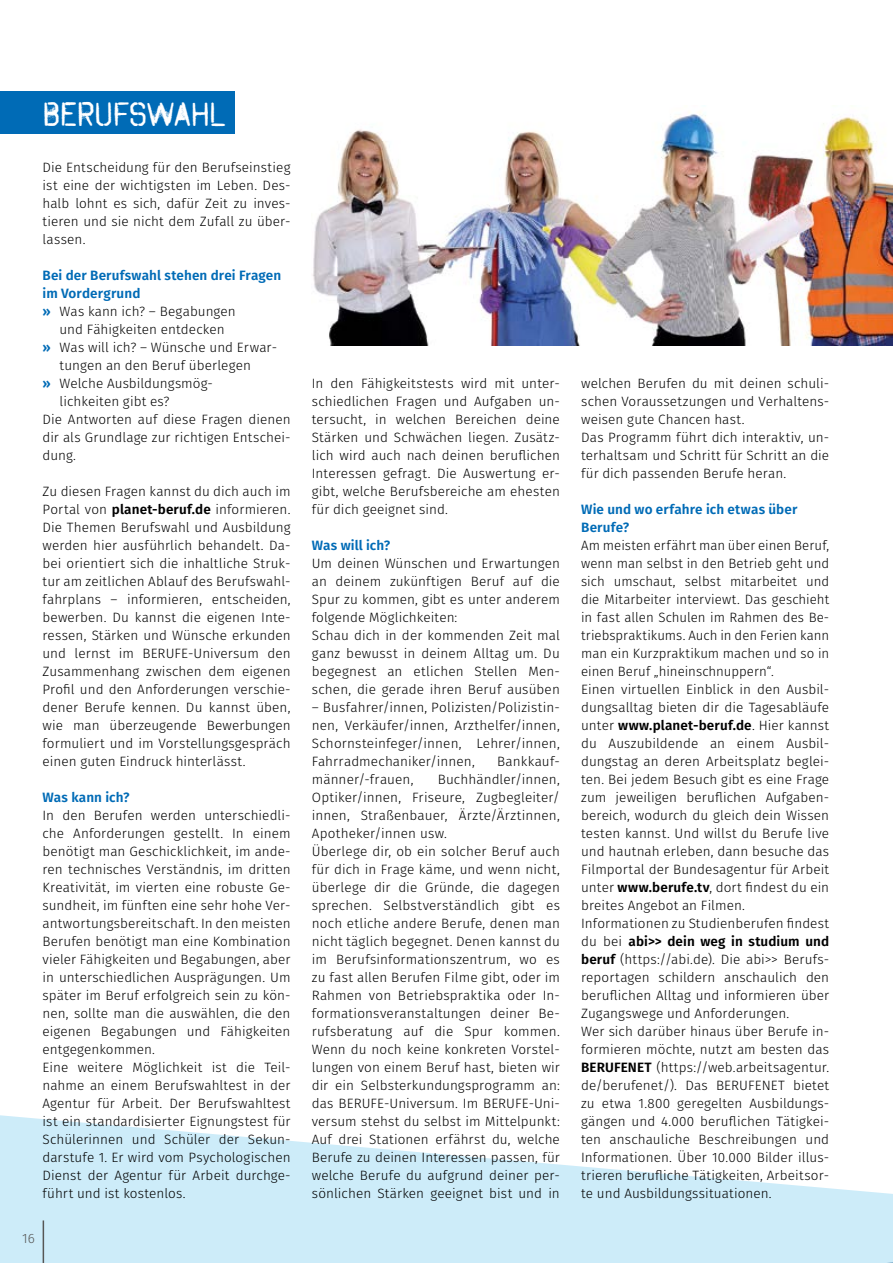
<style>
.page{position:relative;width:893px;height:1263px;background:#fff}
.page>*{position:absolute;margin:0;border:0;box-sizing:border-box;transform-origin:0 0}
.t1{font:34.5px "Octin Spraypaint A Rg";letter-spacing:-.005em;color:#fff}
.t2{font:300 13.5px/18px "Fira Sans";letter-spacing:.005em;color:#000}
.t3{font:600 13.5px/18px "Fira Sans";letter-spacing:.01em;color:#006bb6}
.t4{font:300 13.5px "Fira Sans";color:#565655}
.s1{font-weight:600;color:#006bb6}
.s2{font-weight:600}
</style>
<div class="page">
<svg style="left:0;top:1115px;width:759px;height:148px;fill:#cdecf9"></svg>
<svg style="left:759px;top:1182px;width:134px;height:81px;background:#d0edf9"></svg>
<hr style="left:43px;top:1220px;width:1px;height:43px;background:#565655">
<img style="left:312px;top:112px;width:581px;height:234px">
<div style="left:0;top:91px;width:234px;height:43px;background:#006bb6"></div>
<h1 class="t1" style="left:43px;top:94px;width:185px">BERUFSWAHL</h1>
<p class="t2" style="left:43px;top:158px;width:250px;text-align:justify">Die Entscheidung für den Berufseinstieg ist eine der wichtigsten im Leben. Des&shy;halb lohnt es sich, dafür Zeit zu inves&shy;tieren und sie nicht dem Zufall zu über&shy;lassen.</p>
<p class="t3" style="left:43px;top:266px;width:240px">Bei der Berufswahl stehen drei Fragen</p>
<p class="t3" style="left:43px;top:284px;width:99px">im Vordergrund</p>
<p class="t2" style="left:43px;top:302px;width:195px"><span class="s1">»</span> Was kann ich? – Begabungen</p>
<p class="t2" style="left:60px;top:320px;width:167px">und Fähigkeiten entdecken</p>
<p class="t2" style="left:43px;top:338px;width:236px"><span class="s1">»</span> Was will ich? – Wünsche und Erwar-</p>
<p class="t2" style="left:60px;top:356px;width:193px">tungen an den Beruf überlegen</p>
<p class="t2" style="left:43px;top:374px;width:172px"><span class="s1">»</span> Welche Ausbildungsmög-</p>
<p class="t2" style="left:60px;top:392px;width:111px">lichkeiten gibt es?</p>
<p class="t2" style="left:43px;top:410px;width:250px">Die Antworten auf diese Fragen dienen</p>
<p class="t2" style="left:43px;top:428px;width:250px">dir als Grundlage zur richtigen Entschei-</p>
<p class="t2" style="left:43px;top:446px;width:35px">dung.</p>
<p class="t2" style="left:43px;top:482px;width:250px;text-align:justify">Zu diesen Fragen kannst du dich auch im Portal von <span class="s2">planet-beruf.de</span> informieren.<br>Die Themen Berufswahl und Ausbildung werden hier ausführlich behandelt. Da&shy;bei orientiert sich die inhaltliche Struk&shy;tur am zeitlichen Ablauf des Berufswahl&shy;fahrplans – informieren, entscheiden, bewerben. Du kannst die eigenen Inte&shy;ressen, Stärken und Wünsche erkunden und lernst im BERUFE-Universum den Zusammenhang zwischen dem eigenen Profil und den Anforderungen verschie&shy;dener Berufe kennen. Du kannst üben, wie man überzeugende Bewerbungen formuliert und im Vorstellungsgespräch einen guten Eindruck hinterlässt.</p>
<p class="t3" style="left:43px;top:788px;width:89px">Was kann ich?</p>
<p class="t2" style="left:43px;top:806px;width:250px">In den Berufen werden unterschiedli&shy;che Anforderungen gestellt. In einem benötigt man Geschicklichkeit, im ande&shy;ren technisches Verständnis, im dritten Kreativität, im vierten eine robuste Ge&shy;sundheit, im fünften eine sehr hohe Ver&shy;antwortungsbereitschaft. In den meisten Berufen benötigt man eine Kombination vieler Fähigkeiten und Begabungen, aber in unterschiedlichen Ausprägungen. Um später im Beruf erfolgreich sein zu kön&shy;nen, sollte man die auswählen, die den eigenen Begabungen und Fähigkeiten entgegenkommen.<br>Eine weitere Möglichkeit ist die Teil&shy;nahme an einem Berufswahltest in der Agentur für Arbeit. Der Berufswahltest ist ein standardisierter Eignungstest für Schülerinnen und Schüler der Sekun&shy;darstufe 1. Er wird vom Psychologischen Dienst der Agentur für Arbeit durchge&shy;führt und ist kostenlos.</p>
<p class="t4" style="left:22px;top:1229px;width:14px">16</p>
<p class="t2" style="left:312px;top:374px;width:250px;text-align:justify">In den Fähigkeitstests wird mit unter&shy;schiedlichen Fragen und Aufgaben un&shy;tersucht, in welchen Bereichen deine Stärken und Schwächen liegen. Zusätz&shy;lich wird auch nach deinen beruflichen Interessen gefragt. Die Auswertung er&shy;gibt, welche Berufsbereiche am ehesten für dich geeignet sind.</p>
<p class="t3" style="left:312px;top:536px;width:80px">Was will ich?</p>
<p class="t2" style="left:312px;top:554px;width:250px">Um deinen Wünschen und Erwartungen an deinem zukünftigen Beruf auf die Spur zu kommen, gibt es unter anderem folgende Möglichkeiten:<br>Schau dich in der kommenden Zeit mal ganz bewusst in deinem Alltag um. Du begegnest an etlichen Stellen Men&shy;schen, die gerade ihren Beruf ausüben</p>
<p class="t2" style="left:312px;top:698px;width:250px;text-align:justify">– Busfahrer/innen, Polizisten/Polizistin&shy;nen, Verkäufer/innen, Arzthelfer/innen, Schornsteinfeger/innen, Lehrer/innen, Fahrradmechaniker/innen,</p>
<p class="t2" style="left:497px;top:752px;width:64px">Bankkauf-</p>
<p class="t2" style="left:312px;top:770px;width:250px;text-indent:126px">Buchhändler/innen, Optiker/innen, Friseure, Zugbegleiter/ innen, Straßenbauer, Ärzte/Ärztinnen, Apotheker/innen usw.<br>Überlege dir, ob ein solcher Beruf auch für dich in Frage käme, und wenn nicht, überlege dir die Gründe, die dagegen sprechen. Selbstverständlich gibt es noch etliche andere Berufe, denen man nicht täglich begegnet. Denen kannst du im Berufsinformationszentrum, wo es zu fast allen Berufen Filme gibt, oder im Rahmen von Betriebspraktika oder In&shy;formationsveranstaltungen deiner Be&shy;rufsberatung auf die Spur kommen.<br>Wenn du noch keine konkreten Vorstel&shy;lungen von einem Beruf hast, bieten wir dir ein Selbsterkundungsprogramm an: das BERUFE-Universum. Im BERUFE-Uni&shy;versum stehst du selbst im Mittelpunkt:<br>Auf drei Stationen erfährst du, welche Berufe zu deinen Interessen passen, für welche Berufe du aufgrund deiner per&shy;sönlichen Stärken geeignet bist und in</p>
<p class="t2" style="left:312px;top:770px;width:103px">männer/-frauen,</p>
<p class="t2" style="left:581px;top:374px;width:250px">welchen Berufen du mit deinen schuli&shy;schen Voraussetzungen und Verhaltens&shy;weisen gute Chancen hast.<br>Das Programm führt dich interaktiv, un&shy;terhaltsam und Schritt für Schritt an die für dich passenden Berufe heran.</p>
<p class="t3" style="left:581px;top:500px;width:218px">Wie und wo erfahre ich etwas über<br>Berufe?</p>
<p class="t2" style="left:581px;top:536px;width:250px">Am meisten erfährt man über einen Beruf, wenn man selbst in den Betrieb geht und sich umschaut, selbst mitarbeitet und die Mitarbeiter interviewt. Das geschieht in fast allen Schulen im Rahmen des Be&shy;triebspraktikums. Auch in den Ferien kann man ein Kurzpraktikum machen und so in einen Beruf „hineinschnuppern“.<br>Einen virtuellen Einblick in den Ausbil&shy;dungsalltag bieten dir die Tagesabläufe unter <span class="s2">www.planet-beruf.de</span>. Hier kannst du Auszubildende an einem Ausbil&shy;dungstag an deren Arbeitsplatz beglei&shy;ten. Bei jedem Besuch gibt es eine Frage zum jeweiligen beruflichen Aufgaben&shy;bereich, wodurch du gleich dein Wissen testen kannst. Und willst du Berufe live und hautnah erleben, dann besuche das Filmportal der Bundesagentur für Arbeit unter <span class="s2">www.berufe.tv</span>, dort findest du ein breites Angebot an Filmen.<br>Informationen zu Studienberufen findest du bei <span class="s2">abi&gt;&gt; dein weg in studium und beruf</span> (https://abi.de). Die abi&gt;&gt; Berufs&shy;reportagen schildern anschaulich den beruflichen Alltag und informieren über Zugangswege und Anforderungen.<br>Wer sich darüber hinaus über Berufe in&shy;formieren möchte, nutzt am besten das <span class="s2">BERUFENET</span> (https://web.arbeitsagentur. de/berufenet/). Das BERUFENET bietet zu etwa 1.800 geregelten Ausbildungs&shy;gängen und 4.000 beruflichen Tätigkei&shy;ten anschauliche Beschreibungen und Informationen. Über 10.000 Bilder illus&shy;trieren berufliche Tätigkeiten, Arbeitsor&shy;te und Ausbildungssituationen.</p>
</div>
